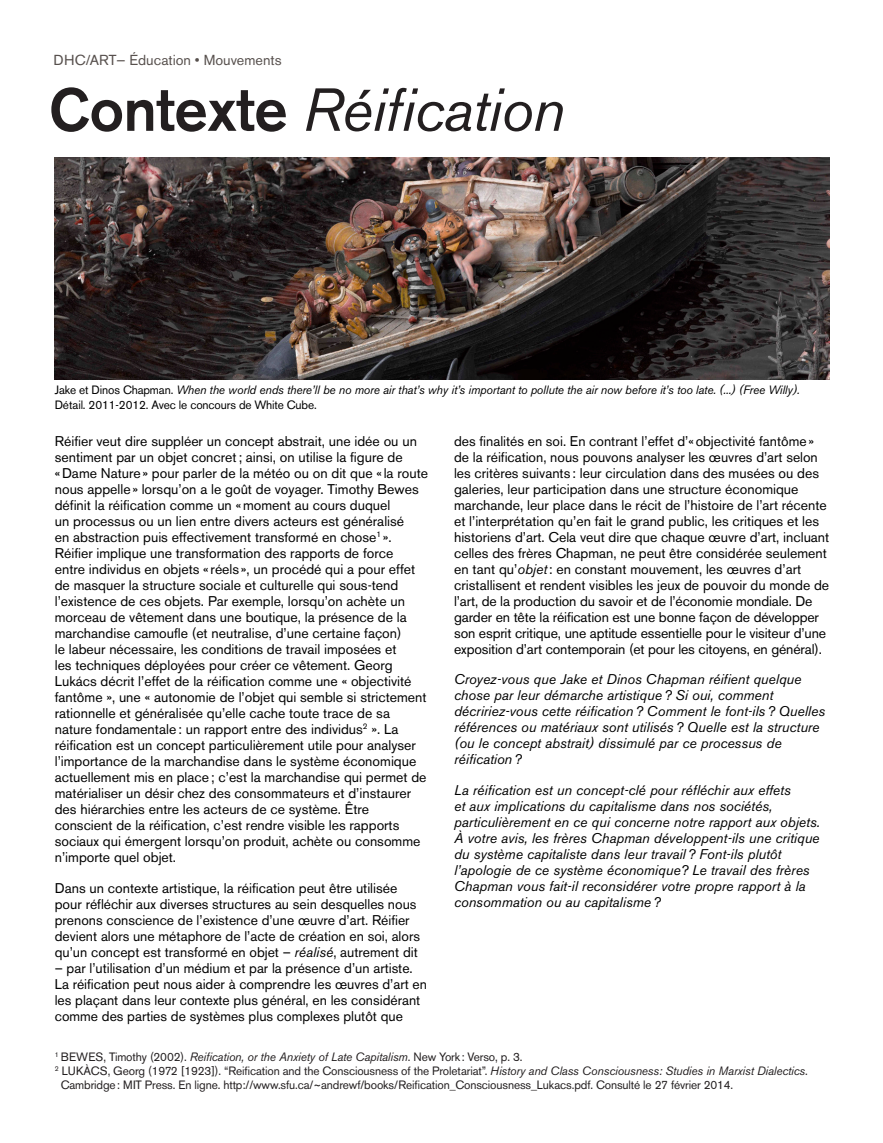
<style>
.page{position:relative;width:883px;height:1143px;background:#fff}
.page>*{position:absolute;margin:0;border:0;box-sizing:border-box;transform-origin:0 0}
.t1{font:italic 60px "Akzidenz Grotesk BE";letter-spacing:-.01em;color:#231f20}
.t2{font:14.4px "Akzidenz Grotesk BE";color:#57504d}
.t3{font:14px/16px "Akzidenz Grotesk BE";color:#000}
.t4{font:italic 14px/16px "Akzidenz Grotesk BE";color:#000}
.t5{font:12px/14px "Akzidenz Grotesk BE";letter-spacing:-.01em;color:#231f20}
.t6{font:italic 12px/15px "Akzidenz Grotesk BE";letter-spacing:-.01em;color:#000}
.t7{font:italic 12px "Akzidenz Grotesk BE";letter-spacing:-.01em;color:#231f20}
.s1{font-weight:500;font-style:normal}
.s2{font-style:normal}
.s3{font-style:italic}
</style>
<div class="page">
<img style="left:55px;top:157px;width:774px;height:223px">
<p class="t2" style="left:54px;top:51px;width:230px">DHC/ART— Éducation • Mouvements</p>
<p class="t1" style="left:49px;top:74px;width:517px"><span class="s1">Contexte</span> Réification</p>
<p class="t6" style="left:55px;top:382px;width:746px"><span class="s2">Jake et Dinos Chapman.</span> When the world ends there’ll be no more air that’s why it’s important to pollute the air now before it’s too late. (...) (Free Willy).<br><span class="s2">Détail. 2011-2012. Avec le concours de White Cube.</span></p>
<p class="t3" style="left:55px;top:433px;width:375px">Réifier veut dire suppléer un concept abstrait, une idée ou un sentiment par un objet concret; ainsi, on utilise la figure de «Dame Nature» pour parler de la météo ou on dit que «la route nous appelle» lorsqu’on a le goût de voyager. Timothy Bewes définit la réification comme un «moment au cours duquel<br>un processus ou un lien entre divers acteurs est généralisé<br>en abstraction puis effectivement transformé en chose<sup>1</sup> ».<br>Réifier implique une transformation des rapports de force<br>entre individus en objets «réels », un procédé qui a pour effet de masquer la structure sociale et culturelle qui sous-tend l’existence de ces objets. Par exemple, lorsqu’on achète un morceau de vêtement dans une boutique, la présence de la marchandise camoufle (et neutralise, d’une certaine façon)<br>le labeur nécessaire, les conditions de travail imposées et<br>les techniques déployées pour créer ce vêtement. Georg Lukács décrit l’effet de la réification comme une « objectivité fantôme », une « autonomie de l’objet qui semble si strictement rationnelle et généralisée qu’elle cache toute trace de sa nature fondamentale: un rapport entre des individus<sup>2</sup> ». La réification est un concept particulièrement utile pour analyser l’importance de la marchandise dans le système économique actuellement mis en place; c’est la marchandise qui permet de matérialiser un désir chez des consommateurs et d’instaurer des hiérarchies entre les acteurs de ce système. Être conscient de la réification, c’est rendre visible les rapports sociaux qui émergent lorsqu’on produit, achète ou consomme n’importe quel objet.</p>
<p class="t3" style="left:55px;top:879px;width:367px">Dans un contexte artistique, la réification peut être utilisée pour réfléchir aux diverses structures au sein desquelles nous prenons conscience de l’existence d’une œuvre d’art. Réifier devient alors une métaphore de l’acte de création en soi, alors qu’un concept est transformé en objet – <span class="s3">réalisé</span>, autrement dit</p>
<p class="t3" style="left:55px;top:959px;width:373px">– par l’utilisation d’un médium et par la présence d’un artiste.<br>La réification peut nous aider à comprendre les œuvres d’art en les plaçant dans leur contexte plus général, en les considérant comme des parties de systèmes plus complexes plutôt que</p>
<p class="t3" style="left:454px;top:433px;width:377px">des finalités en soi. En contrant l’effet d’«objectivité fantôme» de la réification, nous pouvons analyser les œuvres d’art selon les critères suivants : leur circulation dans des musées ou des galeries, leur participation dans une structure économique marchande, leur place dans le récit de l’histoire de l’art récente et l’interprétation qu’en fait le grand public, les critiques et les historiens d’art. Cela veut dire que chaque œuvre d’art, incluant celles des frères Chapman, ne peut être considérée seulement en tant qu’<span class="s3">objet</span>: en constant mouvement, les œuvres d’art cristallisent et rendent visibles les jeux de pouvoir du monde de l’art, de la production du savoir et de l’économie mondiale. De garder en tête la réification est une bonne façon de développer son esprit critique, une aptitude essentielle pour le visiteur d’une exposition d’art contemporain (et pour les citoyens, en général).</p>
<p class="t4" style="left:454px;top:671px;width:372px">Croyez-vous que Jake et Dinos Chapman réifient quelque chose par leur démarche artistique? Si oui, comment décririez-vous cette réification? Comment le font-ils? Quelles références ou matériaux sont utilisés? Quelle est la structure (ou le concept abstrait) dissimulé par ce processus de réification?</p>
<p class="t4" style="left:454px;top:781px;width:367px">La réification est un concept-clé pour réfléchir aux effets<br>et aux implications du capitalisme dans nos sociétés, particulièrement en ce qui concerne notre rapport aux objets.<br>À votre avis, les frères Chapman développent-ils une critique du système capitaliste dans leur travail? Font-ils plutôt l’apologie de ce système économique? Le travail des frères Chapman vous fait-il reconsidérer votre propre rapport à la consommation ou au capitalisme?</p>
<p class="t7" style="left:55px;top:1048px;width:469px"><sup>1</sup> <span class="s2">BEWES, Timothy (2002).</span> Reification, or the Anxiety of Late Capitalism<span class="s2">. New York: Verso, p. 3.</span></p>
<p class="t5" style="left:61px;top:1063px;width:748px;text-indent:-6px"><sup>2</sup> LUKÀCS, Georg (1972 [1923]). “Reification and the Consciousness of the Proletariat”. <span class="s3">History and Class Consciousness: Studies in Marxist Dialectics</span>.<br>Cambridge: MIT Press. En ligne. http://www.sfu.ca/~andrewf/books/Reification_Consciousness_Lukacs.pdf. Consulté le 27 février 2014.</p>
</div>
